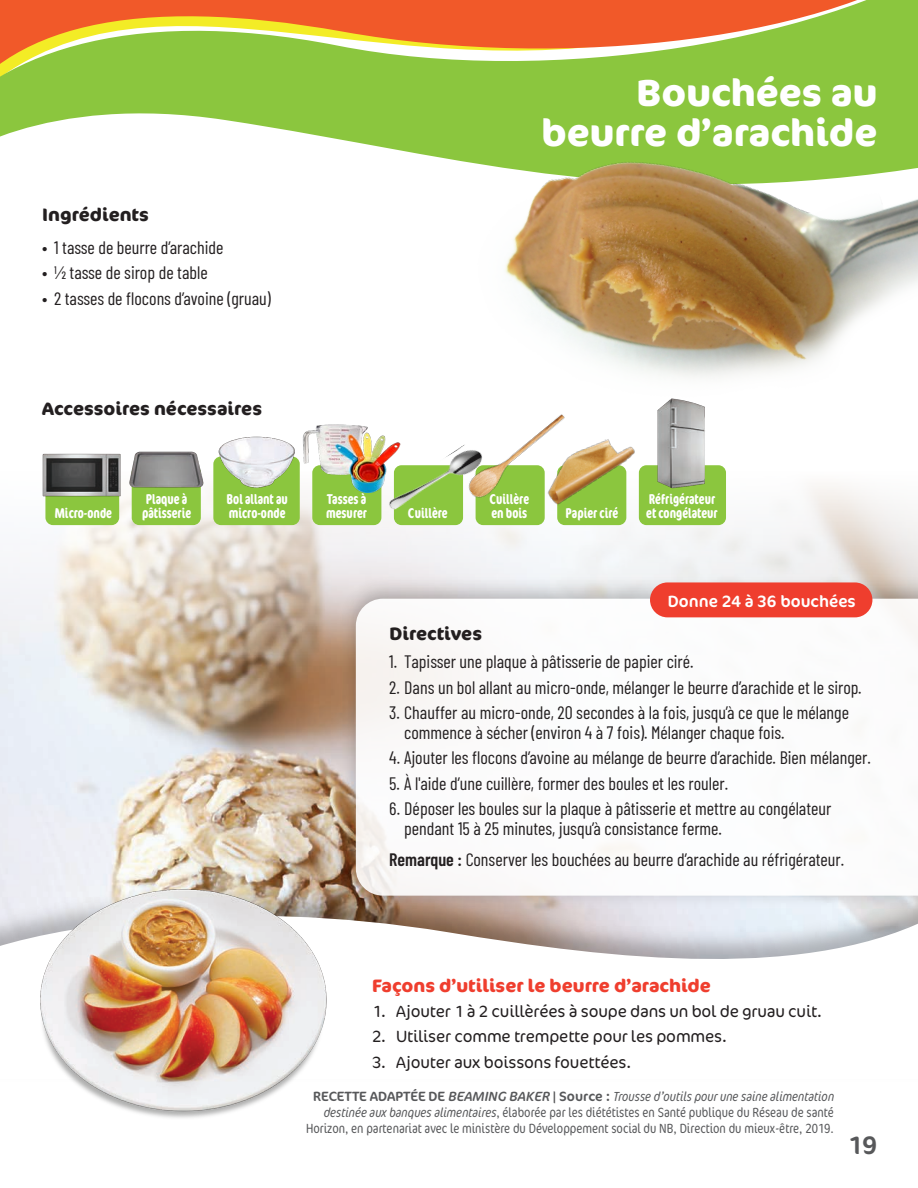
<style>
.page{position:relative;width:918px;height:1188px;background:#fff}
.page>*{position:absolute;margin:0;border:0;box-sizing:border-box;transform-origin:0 0}
.Nom_recette{font:700 37.5px/40.5px "Cocon Pro";color:#fff;text-align:right}
.t1{font:25.5px "Cocon Pro";color:#57585a}
.t2{font:18px/19.5px "Barlow Condensed";color:#231f20}
.t3{font:700 18px "Cocon Pro";color:#231f20}
.t4{font:700 18px "Cocon Pro";color:#ef3e2e}
.t5{font:300 16.5px "Cocon Pro";letter-spacing:-.01em;color:#231f20}
.t6{font:16.5px "Cocon Pro";color:#fff}
.t7{font:14.25px/13.5px "Cocon Pro Bold Excon";color:#fff}
.t8{font:300 condensed 13.5px/16.2px "Cocon Pro";color:#57585a;text-align:right}
.s1{font-weight:600}
.s2{font-weight:400;font-stretch:normal}
.s3{font-weight:400;font-style:italic;font-stretch:normal}
.s4{font-style:italic}
</style>
<div class="page">
<img style="left:0;top:0;width:918px;height:1118px">
<p class="t3" style="left:42px;top:203px;width:108px">Ingrédients</p>
<p class="t2" style="left:42px;top:236px;width:183px">• 1 tasse de beurre d’arachide</p>
<p class="t2" style="left:42px;top:262px;width:167px">• ½ tasse de sirop de table</p>
<p class="t2" style="left:42px;top:287px;width:230px">• 2 tasses de flocons d’avoine (gruau)</p>
<p class="Nom_recette" style="left:541px;top:71px;width:338px">Bouchées au beurre d’arachide</p>
<p class="t3" style="left:42px;top:396px;width:222px">Accessoires nécessaires</p>
<p class="t7" style="left:55px;top:506px;width:59px">Micro-onde</p>
<p class="t7" style="left:142px;top:492px;width:51px">Plaque à pâtisserie</p>
<p class="t7" style="left:226px;top:492px;width:63px">Bol allant au micro-onde</p>
<p class="t7" style="left:326px;top:492px;width:42px">Tasses à mesurer</p>
<p class="t7" style="left:408px;top:506px;width:41px">Cuillère</p>
<p class="t7" style="left:489px;top:492px;width:41px">Cuillère en bois</p>
<p class="t7" style="left:566px;top:506px;width:54px">Papier ciré</p>
<p class="t7" style="left:646px;top:492px;width:73px">Réfrigérateur et congélateur</p>
<p class="t3" style="left:389px;top:621px;width:94px">Directives</p>
<p class="t6" style="left:668px;top:590px;width:189px">Donne 24 à 36 bouchées</p>
<p class="t2" style="left:389px;top:651px;width:306px">1. Tapisser une plaque à pâtisserie de papier ciré.</p>
<p class="t2" style="left:389px;top:676px;width:474px">2. Dans un bol allant au micro-onde, mélanger le beurre d’arachide et le sirop.</p>
<p class="t2" style="left:404px;top:702px;width:446px;text-indent:-15px">3. Chauffer au micro-onde, 20 secondes à la fois, jusqu’à ce que le mélange commence à sécher (environ 4 à 7 fois). Mélanger chaque fois.</p>
<p class="t2" style="left:389px;top:747px;width:483px">4. Ajouter les flocons d’avoine au mélange de beurre d’arachide. Bien mélanger.</p>
<p class="t2" style="left:389px;top:772px;width:340px">5. À l'aide d’une cuillère, former des boules et les rouler.</p>
<p class="t2" style="left:404px;top:798px;width:429px;text-indent:-15px">6. Déposer les boules sur la plaque à pâtisserie et mettre au congélateur pendant 15 à 25 minutes, jusqu’à consistance ferme.</p>
<p class="t2" style="left:389px;top:849px;width:456px"><span class="s1">Remarque :</span> Conserver les bouchées au beurre d’arachide au réfrigérateur.</p>
<p class="t4" style="left:372px;top:973px;width:340px">Façons d’utiliser le beurre d’arachide</p>
<p class="t5" style="left:372px;top:1000px;width:451px">1. Ajouter 1 à 2 cuillèrées à soupe dans un bol de gruau cuit.</p>
<p class="t5" style="left:372px;top:1026px;width:356px">2. Utiliser comme trempette pour les pommes.</p>
<p class="t5" style="left:372px;top:1051px;width:261px">3. Ajouter aux boissons fouettées.</p>
<p class="t8" style="left:306px;top:1088px;width:529px"><span class="s2">RECETTE ADAPTÉE DE</span> <span class="s3">BEAMING BAKER |</span> <span class="s2">Source :</span> <span class="s4">Trousse d’outils pour une saine alimentation destinée aux banques alimentaires</span>, élaborée par les diététistes en Santé publique du Réseau de santé<br>Horizon, en partenariat avec le ministère du Développement social du NB, Direction du mieux-être, 2019.</p>
<h2 class="t1" style="left:847px;top:1128px;width:32px">19</h2>
</div>
